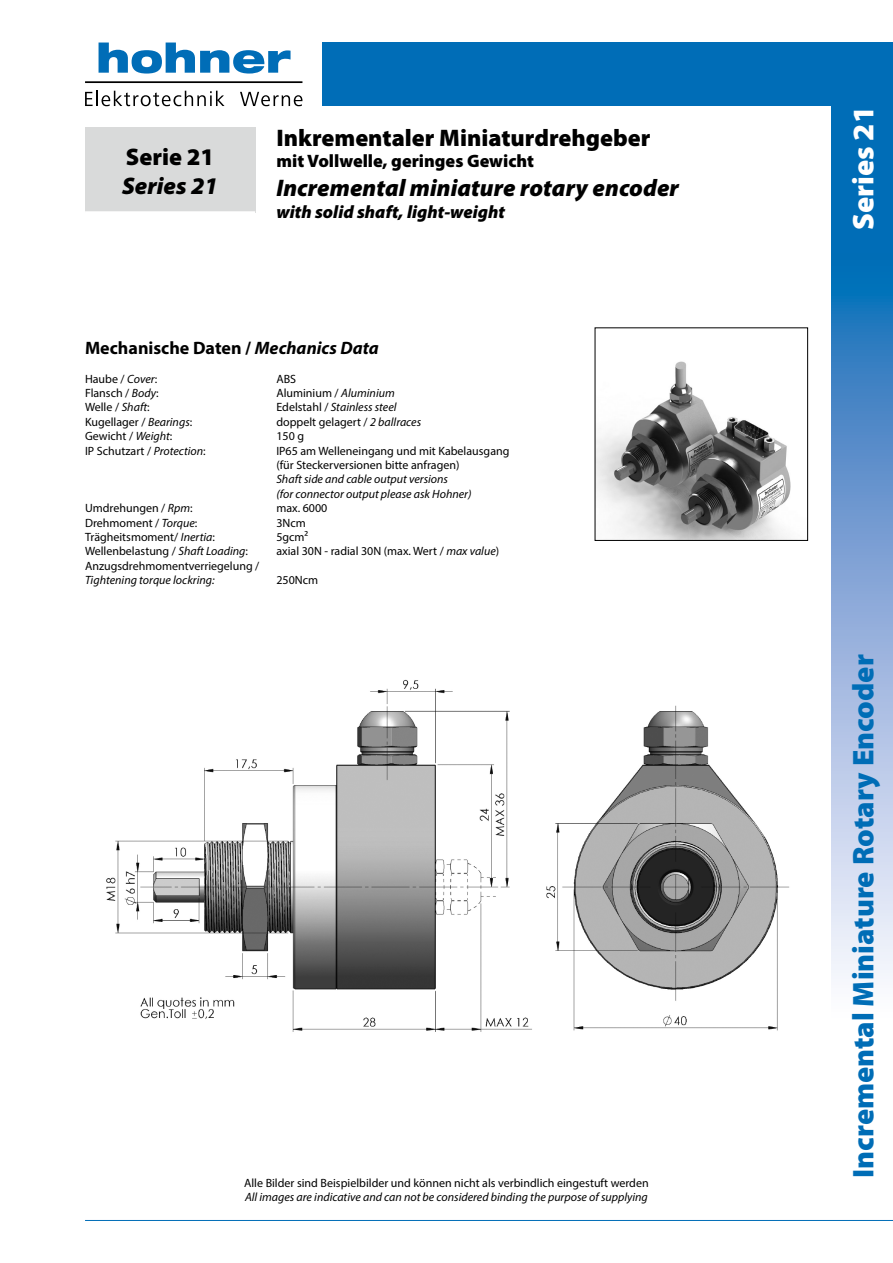
<style>
.page{position:relative;width:893px;height:1263px;background:#fff}
.page>*{position:absolute;margin:0;border:0;box-sizing:border-box;transform-origin:0 0}
.t1{font:900 30px "Myriad Pro";color:#006db6}
.t2{font:900 30px "Myriad Pro";color:#fff}
.t3{font:italic 900 24px "Myriad Pro";color:#000}
.t4{font:900 24px "Myriad Pro";color:#000}
.t5{font:700 18px "Myriad Pro";color:#000}
.t6{font:900 18px "Myriad Pro";color:#000}
.t7{font:italic 900 18px "Myriad Pro";color:#000}
.t8{font:12px/14.4px "Myriad Pro";color:#000}
.t9{font:italic 12px/14.4px "Myriad Pro";color:#000}
.s1{font-style:italic}
.s2{font-style:normal}
</style>
<div class="page">
<div style="left:831px;top:43px;width:62px;height:211px;background:#006db7"></div>
<div style="left:323px;top:43px;width:570px;height:63px;background:#006db7"></div>
<svg style="left:831px;top:254px;width:62px;height:725px;background:#89aeda"></svg>
<hr style="left:85px;top:1220px;width:808px;height:1px;background:#006db7">
<svg style="left:99px;top:43px;width:192px;height:31px"></svg>
<svg style="left:85px;top:91px;width:140px;height:15px"></svg>
<svg style="left:240px;top:92px;width:62px;height:14px"></svg>
<hr style="left:85px;top:81px;width:217px;height:2px;background:#000">
<div style="left:85px;top:128px;width:170px;height:85px;background:#d9dada"></div>
<img style="left:597px;top:361px;width:194px;height:178px">
<div style="left:595px;top:328px;width:213px;height:213px;border:1px solid #000"></div>
<hr style="left:85px;top:211px;width:170px;height:3px;background:#fff">
<img style="left:106px;top:679px;width:684px;height:353px">
<h2 class="t4" style="left:126px;top:141px;width:90px">Serie 21</h2>
<h2 class="t3" style="left:122px;top:170px;width:97px">Series 21</h2>
<h2 class="t4" style="left:276px;top:121px;width:376px">Inkrementaler Miniaturdrehgeber</h2>
<h3 class="t6" style="left:276px;top:149px;width:259px">mit Vollwelle, geringes Gewicht</h3>
<h2 class="t3" style="left:276px;top:172px;width:404px">Incremental miniature rotary encoder</h2>
<h3 class="t7" style="left:276px;top:200px;width:230px">with solid shaft, light-weight</h3>
<h3 class="t5" style="left:85px;top:336px;width:295px">Mechanische Daten / <span class="s1">Mechanics Data</span></h3>
<p class="t8" style="left:85px;top:371px;width:74px">Haube / <span class="s1">Cover</span>:</p>
<p class="t8" style="left:276px;top:371px;width:21px">ABS</p>
<p class="t8" style="left:85px;top:385px;width:75px">Flansch / <span class="s1">Body</span>:</p>
<p class="t8" style="left:276px;top:385px;width:120px">Aluminium / <span class="s1">Aluminium</span></p>
<p class="t8" style="left:85px;top:400px;width:66px">Welle / <span class="s1">Shaft</span>:</p>
<p class="t9" style="left:276px;top:400px;width:122px"><span class="s2">Edelstahl /</span> Stainless steel</p>
<p class="t8" style="left:85px;top:414px;width:109px">Kugellager / <span class="s1">Bearings</span>:</p>
<p class="t8" style="left:276px;top:414px;width:146px">doppelt gelagert / <span class="s1">2 ballraces</span></p>
<p class="t8" style="left:85px;top:429px;width:89px">Gewicht / <span class="s1">Weight</span>:</p>
<p class="t8" style="left:276px;top:429px;width:29px">150 g</p>
<p class="t8" style="left:85px;top:443px;width:122px">IP Schutzart / <span class="s1">Protection</span>:</p>
<p class="t8" style="left:276px;top:443px;width:235px">IP65 am Welleneingang und mit Kabelausgang (für Steckerversionen bitte anfragen)</p>
<p class="t9" style="left:276px;top:472px;width:197px">Shaft side and cable output versions<br>(for connector output please ask Hohner)</p>
<p class="t8" style="left:85px;top:501px;width:109px">Umdrehungen / <span class="s1">Rpm</span>:</p>
<p class="t8" style="left:276px;top:501px;width:52px">max. 6000</p>
<p class="t8" style="left:85px;top:515px;width:114px">Drehmoment / <span class="s1">Torque</span>:</p>
<p class="t8" style="left:276px;top:515px;width:31px">3Ncm</p>
<p class="t8" style="left:85px;top:529px;width:131px">Trägheitsmoment/ <span class="s1">Inertia</span>:</p>
<p class="t8" style="left:276px;top:529px;width:33px">5gcm²</p>
<p class="t8" style="left:85px;top:544px;width:164px">Wellenbelastung / <span class="s1">Shaft Loading</span>:</p>
<p class="t8" style="left:276px;top:544px;width:224px">axial 30N - radial 30N (max. Wert / <span class="s1">max value</span>)</p>
<p class="t8" style="left:85px;top:558px;width:176px">Anzugsdrehmomentverriegelung /</p>
<p class="t9" style="left:85px;top:573px;width:131px">Tightening torque lockring:</p>
<p class="t8" style="left:276px;top:573px;width:43px">250Ncm</p>
<p class="t8" style="left:244px;top:1175px;width:406px">Alle Bilder sind Beispielbilder und können nicht als verbindlich eingestuft werden</p>
<p class="t9" style="left:245px;top:1189px;width:404px">All images are indicative and can not be considered binding the purpose of supplying</p>
<h1 class="t2" style="left:843px;top:230px;width:125px;rotate:-90deg">Series 21</h1>
<h1 class="t1" style="left:843px;top:1178px;width:525px;rotate:-90deg">Incremental Miniature Rotary Encoder</h1>
</div>
